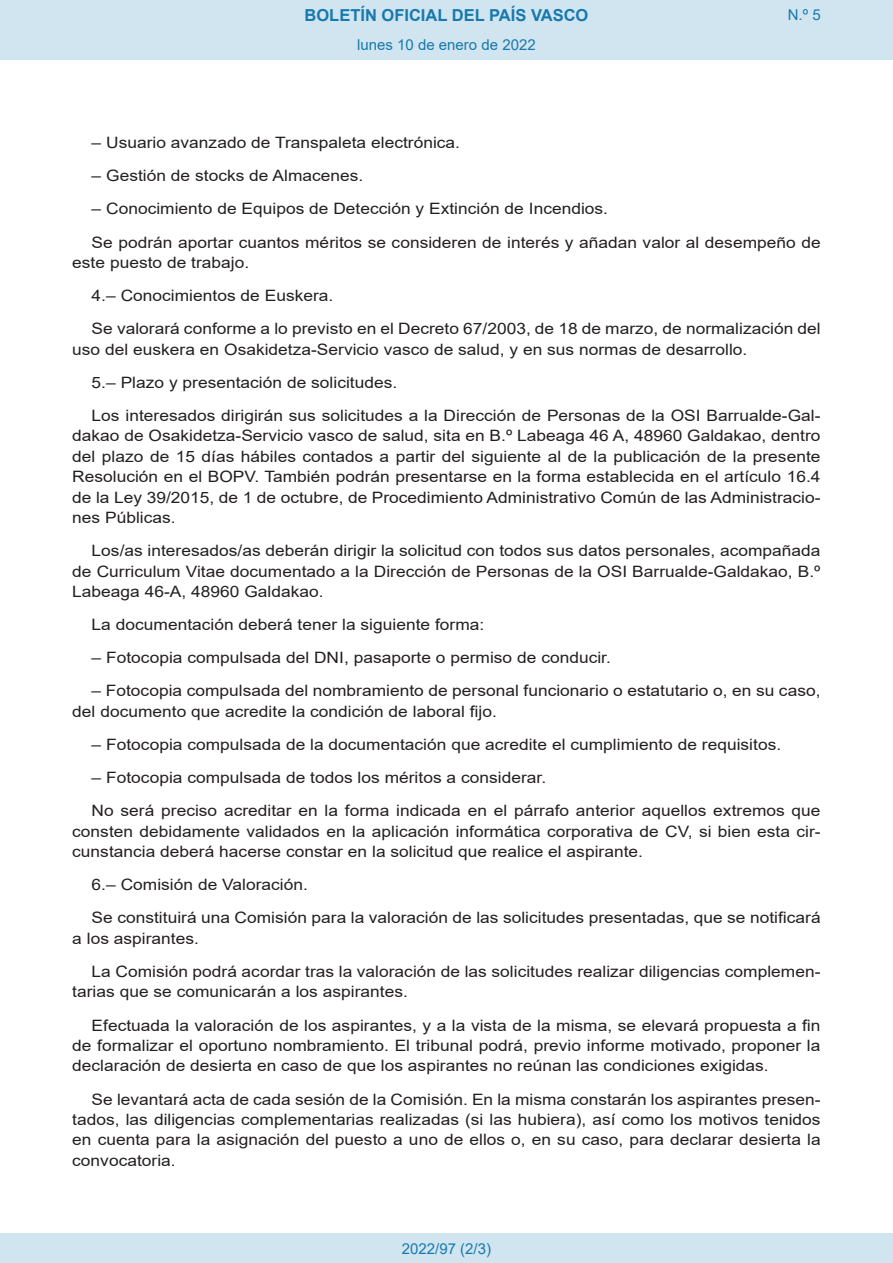
<style>
.page{position:relative;width:893px;height:1263px;background:#fff}
.page>*{position:absolute;margin:0;border:0;box-sizing:border-box;transform-origin:0 0}
.t1{font:700 16.5px "Arial";color:#1879ad}
.BOPVDetalle{font:15.6px/20.4px "Arial";color:#231f20;scale:1.11 1}
.Paginacion_Centro{font:15px "Arial";color:#1879ad}
</style>
<div class="page">
<div style="left:0;top:0;width:893px;height:60px;background:#d0e5f0"></div>
<div style="left:0;top:1233px;width:893px;height:30px;background:#d0e5f0"></div>
<p class="t1" style="left:305px;top:3px;width:285px">BOLETÍN OFICIAL DEL PAÍS VASCO</p>
<p class="Paginacion_Centro" style="left:357px;top:35px;width:180px">lunes 10 de enero de 2022</p>
<p class="Paginacion_Centro" style="left:788px;top:5px;width:34px">N.º 5</p>
<p class="BOPVDetalle" style="left:92px;top:132px;width:333px">– Usuario avanzado de Transpaleta electrónica.</p>
<p class="BOPVDetalle" style="left:92px;top:165px;width:246px">– Gestión de stocks de Almacenes.</p>
<p class="BOPVDetalle" style="left:92px;top:199px;width:467px">– Conocimiento de Equipos de Detección y Extinción de Incendios.</p>
<p class="BOPVDetalle" style="left:72px;top:232px;width:676px;text-indent:19px">Se podrán aportar cuantos méritos se consideren de interés y añadan valor al desempeño de este puesto de trabajo.</p>
<p class="BOPVDetalle" style="left:92px;top:285px;width:219px">4.– Conocimientos de Euskera.</p>
<p class="BOPVDetalle" style="left:72px;top:318px;width:676px;text-indent:19px">Se valorará conforme a lo previsto en el Decreto 67/2003, de 18 de marzo, de normalización del uso del euskera en Osakidetza-Servicio vasco de salud, y en sus normas de desarrollo.</p>
<p class="BOPVDetalle" style="left:92px;top:372px;width:277px">5.– Plazo y presentación de solicitudes.</p>
<p class="BOPVDetalle" style="left:72px;top:405px;width:676px;text-align:justify;text-indent:19px">Los interesados dirigirán sus solicitudes a la Dirección de Personas de la OSI Barrualde-Gal&shy;dakao de Osakidetza-Servicio vasco de salud, sita en B.º Labeaga 46 A, 48960 Galdakao, dentro del plazo de 15 días hábiles contados a partir del siguiente al de la publicación de la presente Resolución en el BOPV. También podrán presentarse en la forma establecida en el artículo 16.4 de la Ley 39/2015, de 1 de octubre, de Procedimiento Administrativo Común de las Administracio&shy;nes Públicas.</p>
<p class="BOPVDetalle" style="left:72px;top:540px;width:676px;text-align:justify;text-indent:19px">Los/as interesados/as deberán dirigir la solicitud con todos sus datos personales, acompañada de Curriculum Vitae documentado a la Dirección de Personas de la OSI Barrualde-Galdakao, B.º Labeaga 46-A, 48960 Galdakao.</p>
<p class="BOPVDetalle" style="left:92px;top:614px;width:355px">La documentación deberá tener la siguiente forma:</p>
<p class="BOPVDetalle" style="left:92px;top:647px;width:469px">– Fotocopia compulsada del DNI, pasaporte o permiso de conducir.</p>
<p class="BOPVDetalle" style="left:72px;top:681px;width:676px;text-indent:19px">– Fotocopia compulsada del nombramiento de personal funcionario o estatutario o, en su caso, del documento que acredite la condición de laboral fijo.</p>
<p class="BOPVDetalle" style="left:92px;top:734px;width:623px">– Fotocopia compulsada de la documentación que acredite el cumplimiento de requisitos.</p>
<p class="BOPVDetalle" style="left:92px;top:767px;width:411px">– Fotocopia compulsada de todos los méritos a considerar.</p>
<p class="BOPVDetalle" style="left:72px;top:800px;width:676px;text-align:justify;text-indent:19px">No será preciso acreditar en la forma indicada en el párrafo anterior aquellos extremos que consten debidamente validados en la aplicación informática corporativa de CV, si bien esta cir&shy;cunstancia deberá hacerse constar en la solicitud que realice el aspirante.</p>
<p class="BOPVDetalle" style="left:92px;top:874px;width:196px">6.– Comisión de Valoración.</p>
<p class="BOPVDetalle" style="left:72px;top:908px;width:676px;text-indent:19px">Se constituirá una Comisión para la valoración de las solicitudes presentadas, que se notificará a los aspirantes.</p>
<p class="BOPVDetalle" style="left:72px;top:961px;width:676px;text-indent:19px">La Comisión podrá acordar tras la valoración de las solicitudes realizar diligencias complemen&shy;tarias que se comunicarán a los aspirantes.</p>
<p class="BOPVDetalle" style="left:72px;top:1015px;width:676px;text-align:justify;text-indent:19px">Efectuada la valoración de los aspirantes, y a la vista de la misma, se elevará propuesta a fin de formalizar el oportuno nombramiento. El tribunal podrá, previo informe motivado, proponer la declaración de desierta en caso de que los aspirantes no reúnan las condiciones exigidas.</p>
<p class="BOPVDetalle" style="left:72px;top:1089px;width:676px;text-align:justify;text-indent:19px">Se levantará acta de cada sesión de la Comisión. En la misma constarán los aspirantes presen&shy;tados, las diligencias complementarias realizadas (si las hubiera), así como los motivos tenidos en cuenta para la asignación del puesto a uno de ellos o, en su caso, para declarar desierta la convocatoria.</p>
<p class="Paginacion_Centro" style="left:402px;top:1238px;width:91px">2022/97 (2/3)</p>
</div>
